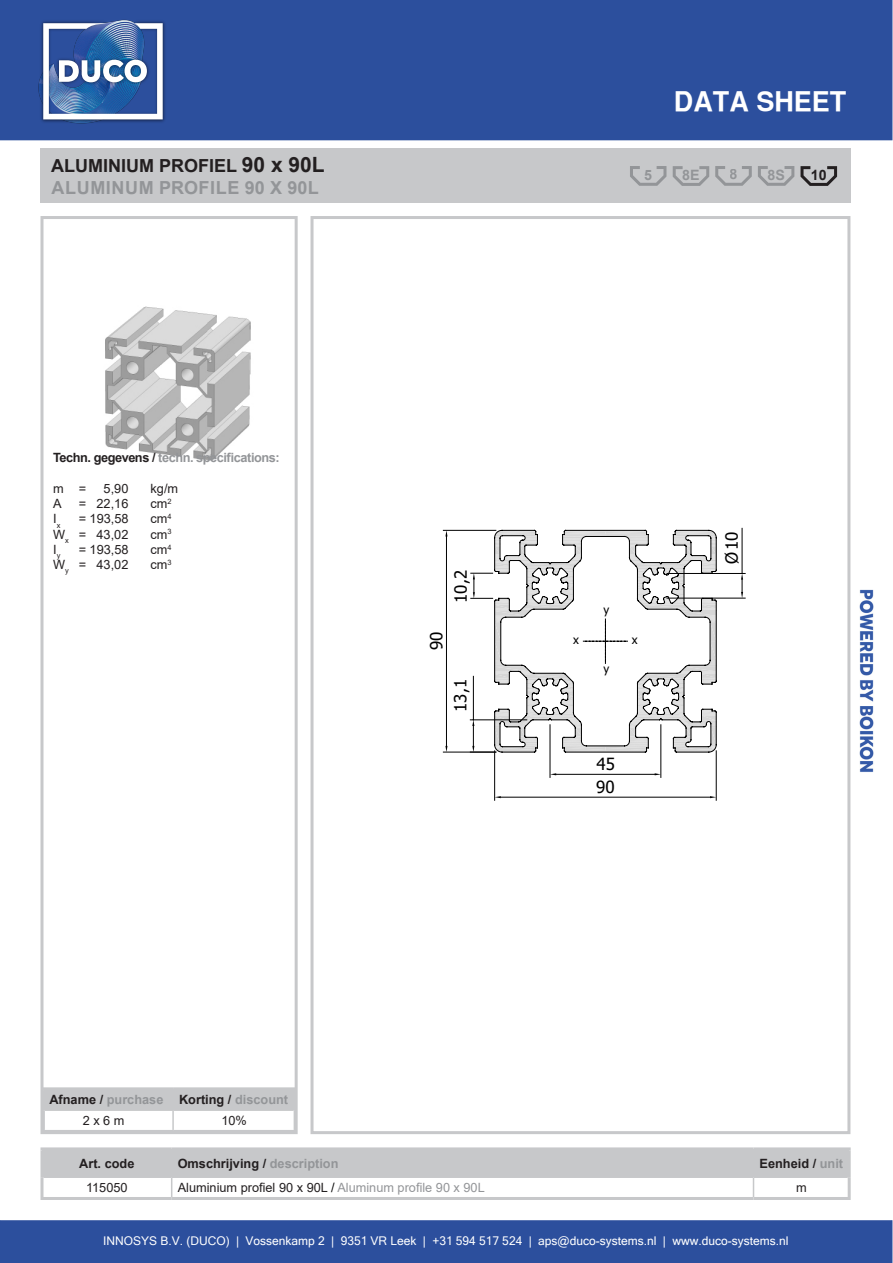
<style>
.page{position:relative;width:893px;height:1263px;background:#fff}
.page>*{position:absolute;margin:0;border:0;box-sizing:border-box;transform-origin:0 0}
.t1{font:700 27px "Sans Serif";color:#fff}
.t2{font:700 18px "Arial";color:#231f20}
.t3{font:700 18px "Arial";letter-spacing:.035em;color:#939598}
.t4{font:16.95px/22.8px "Tahoma";color:#000}
.t5{font:700 14.25px "Arial";color:#939598}
.t6{font:700 14.25px "Arial";color:#231f20}
.t7{font:12.75px "Arial";color:#231f20}
.t8{font:700 12.75px "Arial";color:#231f20}
.t9{font:700 12.75px "Arial";letter-spacing:-.035em;color:#939598}
.t10{font:700 12.75px "Arial";color:#939598}
.t11{font:12px "Microsoft Sans Serif";color:#fff}
.t12{font:11.85px "Tahoma";color:#000}
.s1{font-size:21px}
.s2{color:#231f20}
.s3{color:#939598}
.s4{color:#000}
</style>
<div class="page">
<div style="left:0;top:0;width:892px;height:140px;background:#2c4f9d"></div>
<img style="left:39px;top:19px;width:126px;height:105px">
<img style="left:43px;top:23px;width:120px;height:96px">
<div style="left:0;top:1221px;width:892px;height:41px;background:#2c4f9d"></div>
<div style="left:0;top:1220px;width:892px;height:43px;border:1px solid #2c4f9d"></div>
<img style="left:859px;top:589px;width:15px;height:183px">
<div style="left:310px;top:216px;width:540px;height:918px;border:3px solid #c7c8ca"></div>
<div style="left:40px;top:148px;width:810px;height:54px;background:#c7c8ca"></div>
<img style="left:105px;top:306px;width:146px;height:155px">
<div style="left:40px;top:216px;width:258px;height:918px;border:3px solid #c7c8ca"></div>
<svg style="left:630px;top:166px;width:36px;height:20px"></svg>
<svg style="left:758px;top:166px;width:36px;height:20px"></svg>
<svg style="left:673px;top:166px;width:36px;height:20px"></svg>
<svg style="left:715px;top:166px;width:37px;height:20px"></svg>
<svg style="left:800px;top:166px;width:37px;height:20px"></svg>
<hr style="left:443px;top:752px;width:53px;height:1px;background:#000">
<hr style="left:443px;top:530px;width:53px;height:1px;background:#000">
<hr style="left:446px;top:536px;width:1px;height:210px;background:#000">
<hr style="left:550px;top:725px;width:1px;height:52px;background:#000">
<hr style="left:661px;top:725px;width:1px;height:52px;background:#000">
<hr style="left:556px;top:774px;width:99px;height:1px;background:#000">
<hr style="left:494px;top:751px;width:1px;height:49px;background:#000">
<hr style="left:716px;top:751px;width:1px;height:49px;background:#000">
<hr style="left:501px;top:797px;width:209px;height:1px;background:#000">
<svg style="left:495px;top:796px;width:6px;height:2px"></svg>
<svg style="left:710px;top:796px;width:6px;height:2px"></svg>
<hr style="left:667px;top:573px;width:78px;height:1px;background:#000">
<hr style="left:667px;top:598px;width:78px;height:1px;background:#000">
<hr style="left:742px;top:528px;width:1px;height:45px;background:#000">
<svg style="left:741px;top:574px;width:2px;height:24px"></svg>
<svg style="left:470px;top:530px;width:246px;height:223px"></svg>
<hr style="left:42px;top:1087px;width:131px;height:3px;background:#c7c8ca">
<hr style="left:42px;top:1090px;width:3px;height:20px;background:#c7c8ca">
<hr style="left:173px;top:1087px;width:124px;height:3px;background:#c7c8ca">
<hr style="left:294px;top:1090px;width:3px;height:20px;background:#c7c8ca">
<hr style="left:42px;top:1110px;width:3px;height:20px;background:#c7c8ca">
<hr style="left:294px;top:1110px;width:3px;height:20px;background:#c7c8ca">
<hr style="left:42px;top:1130px;width:131px;height:3px;background:#c7c8ca">
<hr style="left:173px;top:1130px;width:124px;height:3px;background:#c7c8ca">
<svg style="left:45px;top:1090px;width:249px;height:40px"></svg>
<hr style="left:40px;top:1147px;width:132px;height:3px;background:#c7c8ca">
<svg style="left:40px;top:1150px;width:2px;height:27px"></svg>
<hr style="left:172px;top:1147px;width:581px;height:3px;background:#c7c8ca">
<hr style="left:753px;top:1147px;width:98px;height:3px;background:#c7c8ca">
<hr style="left:848px;top:1150px;width:3px;height:27px;background:#c7c8ca">
<svg style="left:40px;top:1177px;width:2px;height:20px"></svg>
<hr style="left:848px;top:1177px;width:3px;height:20px;background:#c7c8ca">
<hr style="left:40px;top:1197px;width:132px;height:3px;background:#c7c8ca">
<hr style="left:172px;top:1197px;width:581px;height:3px;background:#c7c8ca">
<hr style="left:753px;top:1197px;width:98px;height:3px;background:#c7c8ca">
<svg style="left:42px;top:1150px;width:806px;height:47px"></svg>
<p class="t2" style="left:51px;top:153px;width:275px">ALUMINIUM PROFIEL <span class="s1">90 x 90L</span></p>
<p class="t3" style="left:51px;top:175px;width:269px">ALUMINUM PROFILE 90 X 90L</p>
<p class="t9" style="left:53px;top:449px;width:228px"><span class="s2">Techn. gegevens /</span> techn. specifications:</p>
<p class="t7" style="left:53px;top:479px;width:34px">m =</p>
<p class="t7" style="left:104px;top:479px;width:26px">5,90</p>
<p class="t7" style="left:151px;top:479px;width:29px">kg/m</p>
<p class="t7" style="left:53px;top:495px;width:10px">A</p>
<p class="t7" style="left:79px;top:495px;width:51px">= 22,16</p>
<p class="t7" style="left:151px;top:495px;width:23px">cm<sup>2</sup></p>
<p class="t7" style="left:53px;top:510px;width:9px">I<sub>x</sub></p>
<p class="t7" style="left:79px;top:510px;width:51px">= 193,58</p>
<p class="t7" style="left:151px;top:510px;width:23px">cm<sup>4</sup></p>
<p class="t7" style="left:53px;top:525px;width:77px">W<sub>x</sub> = 43,02</p>
<p class="t7" style="left:151px;top:525px;width:23px">cm<sup>3</sup></p>
<p class="t7" style="left:53px;top:541px;width:9px">I<sub>y</sub></p>
<p class="t7" style="left:79px;top:541px;width:51px">= 193,58</p>
<p class="t7" style="left:151px;top:541px;width:23px">cm<sup>4</sup></p>
<p class="t7" style="left:53px;top:556px;width:77px">W<sub>y</sub> = 43,02</p>
<p class="t7" style="left:151px;top:556px;width:23px">cm<sup>3</sup></p>
<h1 class="t1" style="left:674px;top:86px;width:174px">DATA SHEET</h1>
<p class="t5" style="left:644px;top:165px;width:9px">5</p>
<p class="t5" style="left:682px;top:165px;width:19px">8E</p>
<p class="t5" style="left:729px;top:164px;width:9px">8</p>
<p class="t5" style="left:767px;top:165px;width:19px">8S</p>
<p class="t6" style="left:811px;top:165px;width:17px">10</p>
<p class="t4" style="left:450px;top:603px;width:34px;rotate:-90deg">10,2</p>
<p class="t4" style="left:426px;top:650px;width:20px;rotate:-90deg">90</p>
<p class="t4" style="left:450px;top:712px;width:34px;rotate:-90deg">13,1</p>
<p class="t12" style="left:603px;top:601px;width:7px">y</p>
<p class="t12" style="left:573px;top:632px;width:7px">x</p>
<p class="t12" style="left:632px;top:632px;width:7px">x</p>
<p class="t12" style="left:603px;top:661px;width:7px">y</p>
<p class="t4" style="left:596px;top:754px;width:20px">45<br>90</p>
<p class="t4" style="left:721px;top:564px;width:34px;rotate:-90deg">Ø 10</p>
<p class="t10" style="left:49px;top:1091px;width:116px"><span class="s2">Afname /</span> purchase</p>
<p class="t8" style="left:179px;top:1091px;width:111px">Korting / <span class="s3">discount</span></p>
<p class="t7" style="left:83px;top:1112px;width:43px">2 x 6 m</p>
<p class="t7" style="left:221px;top:1112px;width:27px">10%</p>
<p class="t8" style="left:79px;top:1154px;width:57px">Art. code</p>
<p class="t8" style="left:178px;top:1154px;width:162px">Omschrijving / <span class="s3">description</span></p>
<p class="t8" style="left:759px;top:1154px;width:85px">Eenheid / <span class="s3">unit</span></p>
<p class="t7" style="left:86px;top:1179px;width:43px">115050</p>
<p class="t7" style="left:178px;top:1179px;width:309px">Aluminium profiel 90 x 90L <span class="s4">/</span> <span class="s3">Aluminum profile 90 x 90L</span></p>
<p class="t7" style="left:796px;top:1179px;width:12px">m</p>
<p class="t11" style="left:103px;top:1233px;width:687px">INNOSYS B.V. (DUCO) | Vossenkamp 2 | 9351 VR Leek | +31 594 517 524 | aps@duco-systems.nl | www.duco-systems.nl</p>
</div>
